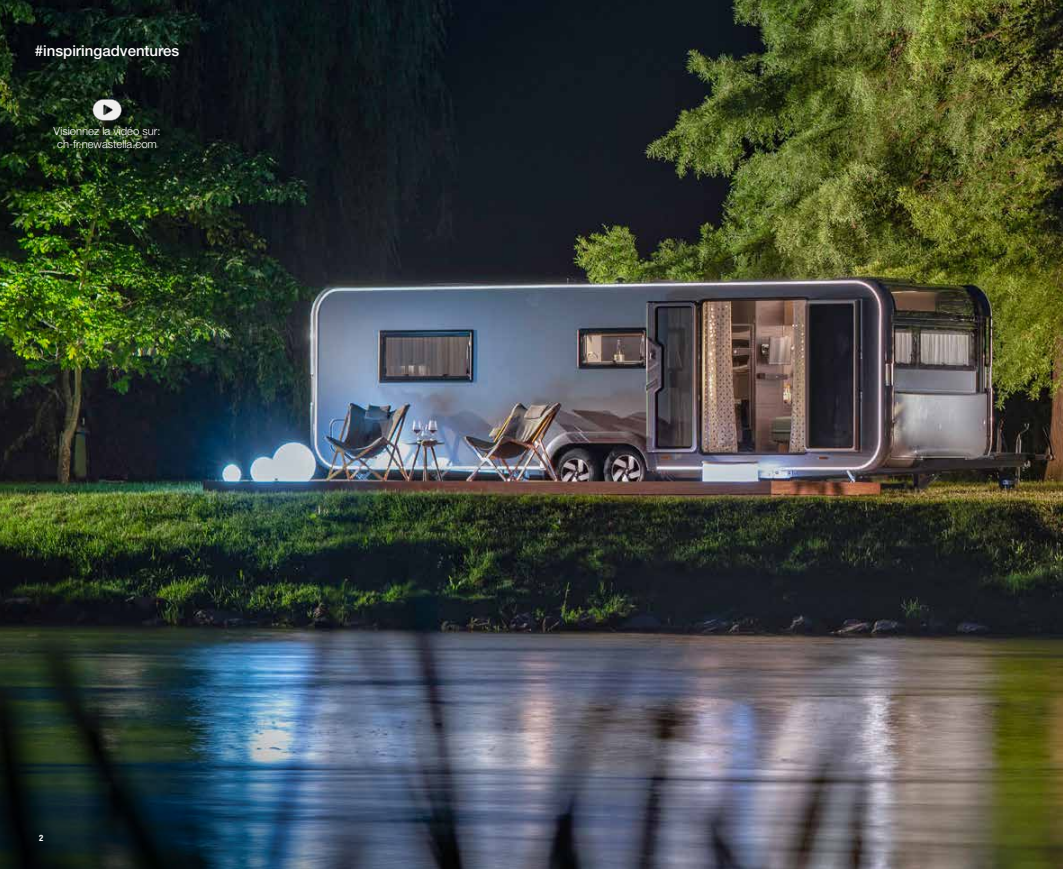
<style>
.page{position:relative;width:1063px;height:869px;background:#fff}
.page>*{position:absolute;margin:0;border:0;box-sizing:border-box;transform-origin:0 0}
.t1{font:500 15px "Helvetica Neue LT Pro";color:#fff}
.t2{font:300 11.25px/12.5px "Helvetica Neue LT Pro";color:#fff;text-align:center}
.t3{font:700 condensed 8.75px "Helvetica Neue LT Pro";color:#fff}
</style>
<div class="page">
<img style="left:0;top:0;width:1063px;height:494px">
<img style="left:0;top:494px;width:1062px;height:374px">
<hr style="left:1062px;top:494px;width:1px;height:374px;background:#646363">
<svg style="left:93px;top:99px;width:29px;height:21px"></svg>
<h1 class="t1" style="left:35px;top:41px;width:146px">#inspiringadventures</h1>
<p class="t2" style="left:54px;top:124px;width:108px">Visionnez la vidéo sur: ch-fr.newastella.com</p>
<p class="t3" style="left:39px;top:832px;width:6px">2</p>
</div>
